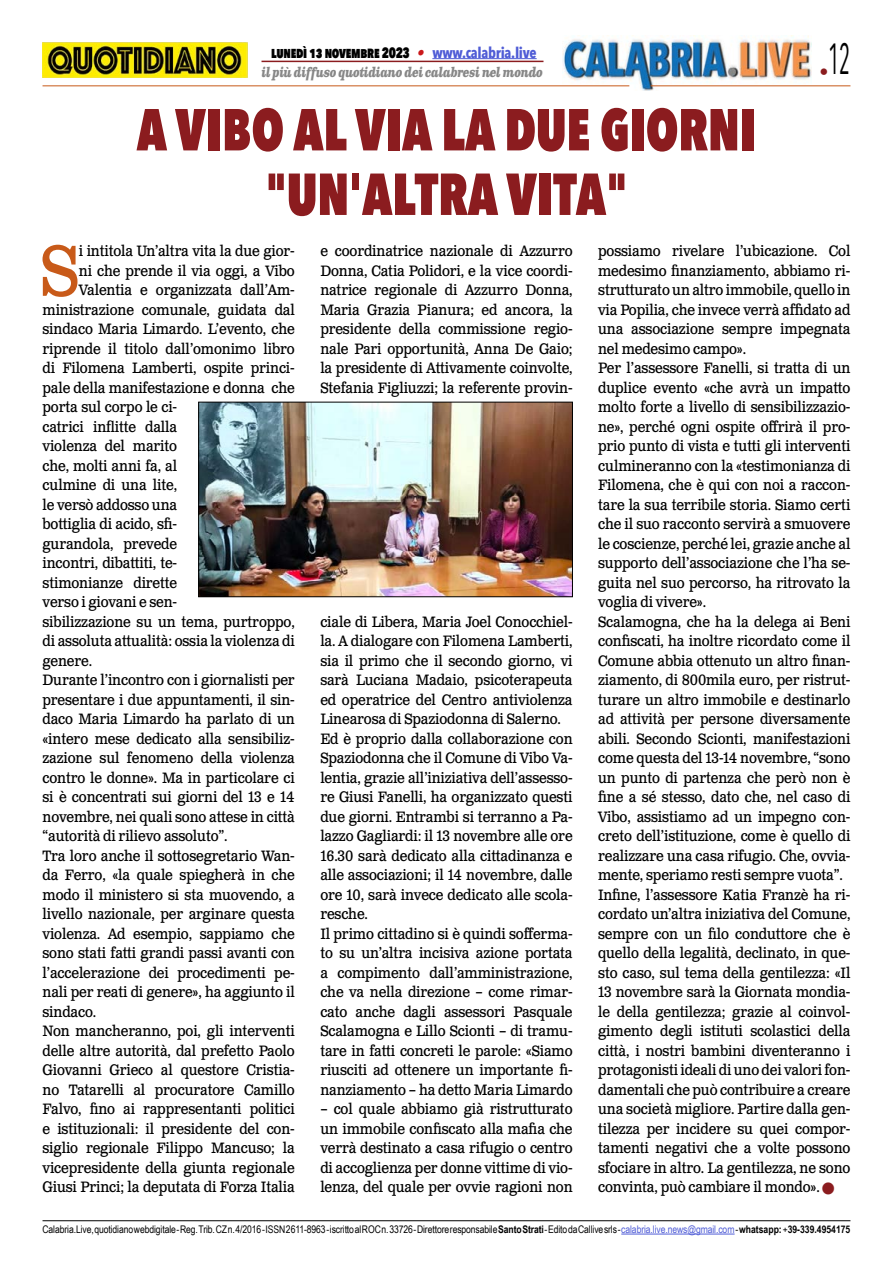
<style>
.page{position:relative;width:893px;height:1263px;background:#fff}
.page>*{position:absolute;margin:0;border:0;box-sizing:border-box;transform-origin:0 0}
.t1{font:71.25px "Clarendon Text Pro";color:#c85a19;scale:.9 1}
.t2{font:800 58.5px/64.5px "Avenir Next Condensed";color:#8b1c1f;text-align:center;scale:.87 1}
.t3{font:43.5px "Avenir Next Condensed";color:#000;scale:.55 1}
.t4{font:15px/19.5px "Clarendon Text Pro";letter-spacing:-.01em;color:#000;text-align:justify;scale:.9 1}
.t5{font:800 15px "Avenir Next Condensed";letter-spacing:-.02em;color:#000;scale:.86 1}
.t6{font:italic 700 13.5px "Clarendon Text Pro";letter-spacing:-.05em;color:#878787;scale:.79 1}
.t7{font:10.5px "Arial Narrow";letter-spacing:-.01em;color:#000}
.s1{font-family:"Clarendon Text Pro";font-weight:700;font-style:italic;color:#ca181a}
.s2{font-weight:700;color:#4f5cd6}
.s3{color:#8b1c1f}
.s4{font-weight:700}
.s5{color:#4f5cd6}
</style>
<div class="page">
<img style="left:563px;top:36px;width:248px;height:54px">
<hr style="left:43px;top:85px;width:586px;height:1px;background:#c85a19">
<hr style="left:651px;top:85px;width:199px;height:1px;background:#c85a19">
<hr style="left:432px;top:58px;width:105px;height:1px;background:#4f5cd6">
<hr style="left:261px;top:61px;width:282px;height:1px;background:#8b1c1f">
<img style="left:43px;top:43px;width:204px;height:34px">
<img style="left:200px;top:404px;width:371px;height:191px">
<div style="left:198px;top:402px;width:375px;height:195px;border:1px solid #000"></div>
<hr style="left:43px;top:1220px;width:807px;height:1px;background:#000">
<hr style="left:621px;top:1234px;width:114px;height:1px;background:#4f5cd6">
<p class="t5" style="left:271px;top:43px;width:310px">lunedì 13 novembre 2023 <span class="s1">•</span> <span class="s2">www.calabria.live</span></p>
<p class="t6" style="left:261px;top:64px;width:358px">il più diffuso quotidiano dei calabresi nel mondo</p>
<h2 class="t2" style="left:137px;top:97px;width:714px">A VIBO AL VIA LA DUE GIORNI "UN'ALTRA VITA"</h2>
<h3 class="t3" style="left:820px;top:21px;width:58px"><sub>•</sub>12</h3>
<h1 class="t1" style="left:40px;top:227px;width:45px">S</h1>
<p class="t4" style="left:79px;top:242px;width:241px">i intitola Un’altra vita la due gior-</p>
<p class="t4" style="left:598px;top:242px;width:282px;text-align:left">possiamo rivelare l’ubicazione. Col medesimo finanziamento, abbiamo ri&shy;strutturato un altro immobile, quello in via Popilia, che invece verrà affidato ad una associazione sempre impegnata nel medesimo campo».<br>Per l’assessore Fanelli, si tratta di un duplice evento «che avrà un impatto molto forte a livello di sensibilizzazio&shy;ne», perché ogni ospite offrirà il pro&shy;prio punto di vista e tutti gli interventi culmineranno con la «testimonianza di Filomena, che è qui con noi a raccon&shy;tare la sua terribile storia. Siamo certi che il suo racconto servirà a smuovere le coscienze, perché lei, grazie anche al supporto dell’associazione che l’ha se&shy;guita nel suo percorso, ha ritrovato la voglia di vivere».<br>Scalamogna, che ha la delega ai Beni confiscati, ha inoltre ricordato come il Comune abbia ottenuto un altro finan&shy;ziamento, di 800mila euro, per ristrut&shy;turare un altro immobile e destinarlo ad attività per persone diversamente abili. Secondo Scionti, manifestazioni come questa del 13-14 novembre, “sono un punto di partenza che però non è fine a sé stesso, dato che, nel caso di Vibo, assistiamo ad un impegno con&shy;creto dell’istituzione, come è quello di realizzare una casa rifugio. Che, ovvia&shy;mente, speriamo resti sempre vuota”.<br>Infine, l’assessore Katia Franzè ha ri&shy;cordato un’altra iniziativa del Comune, sempre con un filo conduttore che è quello della legalità, declinato, in que&shy;sto caso, sul tema della gentilezza: «Il 13 novembre sarà la Giornata mondia&shy;le della gentilezza; grazie al coinvol&shy;gimento degli istituti scolastici della città, i nostri bambini diventeranno i protagonisti ideali di uno dei valori fon&shy;damentali che può contribuire a creare una società migliore. Partire dalla gen&shy;tilezza per incidere su quei compor&shy;tamenti negativi che a volte possono sfociare in altro. La gentilezza, ne sono convinta, può cambiare il mondo». <span class="s3">■</span></p>
<p class="t7" style="left:43px;top:1221px;width:809px">Calabria.Live, quotidiano webdigitale - Reg. Trib. CZ n. 4/2016 - ISSN 2611-8963 - iscritto al ROC n. 33726 - Direttore responsabile <span class="s4">Santo Strati</span> - Edito da Callive srls - <span class="s5">calabria.live.news@gmail.com</span> - <span class="s4">whatsapp:</span> +<span class="s4">39-339.4954175</span></p>
<p class="t4" style="left:320px;top:242px;width:282px">e coordinatrice nazionale di Azzurro Donna, Catia Polidori, e la vice coordi&shy;natrice regionale di Azzurro Donna, Maria Grazia Pianura; ed ancora, la presidente della commissione regio&shy;nale Pari opportunità, Anna De Gaio; la presidente di Attivamente coinvolte, Stefania Figliuzzi; la referente provin-</p>
<p class="t4" style="left:79px;top:261px;width:241px">ni che prende il via oggi, a Vibo</p>
<p class="t4" style="left:79px;top:281px;width:241px">Valentia e organizzata dall’Am-</p>
<p class="t4" style="left:43px;top:300px;width:282px">ministrazione comunale, guidata dal</p>
<p class="t4" style="left:43px;top:320px;width:282px">sindaco Maria Limardo. L’evento, che</p>
<p class="t4" style="left:43px;top:339px;width:282px">riprende il titolo dall’omonimo libro</p>
<p class="t4" style="left:43px;top:359px;width:282px">di Filomena Lamberti, ospite princi-</p>
<p class="t4" style="left:43px;top:378px;width:282px">pale della manifestazione e donna che</p>
<p class="t4" style="left:43px;top:398px;width:151px">porta sul corpo le ci-</p>
<p class="t4" style="left:43px;top:417px;width:151px">catrici inflitte dalla</p>
<p class="t4" style="left:43px;top:437px;width:151px">violenza del marito</p>
<p class="t4" style="left:43px;top:456px;width:151px">che, molti anni fa, al</p>
<p class="t4" style="left:43px;top:476px;width:151px">culmine di una lite,</p>
<p class="t4" style="left:43px;top:495px;width:151px">le versò addosso una</p>
<p class="t4" style="left:43px;top:515px;width:151px">bottiglia di acido, sfi-</p>
<p class="t4" style="left:43px;top:534px;width:151px">gurandola, prevede</p>
<p class="t4" style="left:43px;top:554px;width:151px">incontri, dibattiti, te-</p>
<p class="t4" style="left:43px;top:573px;width:151px">stimonianze dirette</p>
<p class="t4" style="left:43px;top:593px;width:151px">verso i giovani e sen-</p>
<p class="t4" style="left:43px;top:612px;width:282px">sibilizzazione su un tema, purtroppo,</p>
<p class="t4" style="left:43px;top:632px;width:282px">di assoluta attualità: ossia la violenza di</p>
<p class="t4" style="left:43px;top:651px;width:57px">genere.</p>
<p class="t4" style="left:43px;top:671px;width:282px">Durante l’incontro con i giornalisti per</p>
<p class="t4" style="left:43px;top:690px;width:282px">presentare i due appuntamenti, il sin-</p>
<p class="t4" style="left:43px;top:710px;width:282px">daco Maria Limardo ha parlato di un</p>
<p class="t4" style="left:43px;top:729px;width:282px">«intero mese dedicato alla sensibiliz-</p>
<p class="t4" style="left:43px;top:749px;width:282px">zazione sul fenomeno della violenza</p>
<p class="t4" style="left:43px;top:768px;width:282px">contro le donne». Ma in particolare ci</p>
<p class="t4" style="left:43px;top:788px;width:282px">si è concentrati sui giorni del 13 e 14</p>
<p class="t4" style="left:43px;top:807px;width:282px">novembre, nei quali sono attese in città</p>
<p class="t4" style="left:43px;top:827px;width:207px">“autorità di rilievo assoluto”.</p>
<p class="t4" style="left:43px;top:846px;width:282px">Tra loro anche il sottosegretario Wan-</p>
<p class="t4" style="left:43px;top:866px;width:282px">da Ferro, «la quale spiegherà in che</p>
<p class="t4" style="left:43px;top:885px;width:282px">modo il ministero si sta muovendo, a</p>
<p class="t4" style="left:43px;top:905px;width:282px">livello nazionale, per arginare questa</p>
<p class="t4" style="left:43px;top:924px;width:282px">violenza. Ad esempio, sappiamo che</p>
<p class="t4" style="left:43px;top:944px;width:282px">sono stati fatti grandi passi avanti con</p>
<p class="t4" style="left:43px;top:963px;width:282px">l’accelerazione dei procedimenti pe-</p>
<p class="t4" style="left:43px;top:983px;width:282px">nali per reati di genere», ha aggiunto il</p>
<p class="t4" style="left:43px;top:1002px;width:61px">sindaco.</p>
<p class="t4" style="left:43px;top:1022px;width:282px">Non mancheranno, poi, gli interventi</p>
<p class="t4" style="left:43px;top:1041px;width:282px">delle altre autorità, dal prefetto Paolo</p>
<p class="t4" style="left:43px;top:1061px;width:282px">Giovanni Grieco al questore Cristia-</p>
<p class="t4" style="left:43px;top:1080px;width:282px">no Tatarelli al procuratore Camillo</p>
<p class="t4" style="left:43px;top:1100px;width:282px">Falvo, fino ai rappresentanti politici</p>
<p class="t4" style="left:43px;top:1119px;width:282px">e istituzionali: il presidente del con-</p>
<p class="t4" style="left:43px;top:1139px;width:282px">siglio regionale Filippo Mancuso; la</p>
<p class="t4" style="left:43px;top:1158px;width:282px">vicepresidente della giunta regionale</p>
<p class="t4" style="left:43px;top:1178px;width:282px">Giusi Princi; la deputata di Forza Italia</p>
<p class="t4" style="left:320px;top:612px;width:282px;text-align:left">ciale di Libera, Maria Joel Conocchiel&shy;la. A dialogare con Filomena Lamberti, sia il primo che il secondo giorno, vi sarà Luciana Madaio, psicoterapeuta ed operatrice del Centro antiviolenza Linearosa di Spaziodonna di Salerno.<br>Ed è proprio dalla collaborazione con Spaziodonna che il Comune di Vibo Va&shy;lentia, grazie all’iniziativa dell’assesso&shy;re Giusi Fanelli, ha organizzato questi due giorni. Entrambi si terranno a Pa&shy;lazzo Gagliardi: il 13 novembre alle ore 16.30 sarà dedicato alla cittadinanza e alle associazioni; il 14 novembre, dalle ore 10, sarà invece dedicato alle scola&shy;resche.<br>Il primo cittadino si è quindi sofferma&shy;to su un’altra incisiva azione portata a compimento dall’amministrazione, che va nella direzione – come rimar&shy;cato anche dagli assessori Pasquale Scalamogna e Lillo Scionti – di tramu&shy;tare in fatti concreti le parole: «Siamo riusciti ad ottenere un importante fi&shy;nanziamento – ha detto Maria Limardo</p>
<p class="t4" style="left:320px;top:1100px;width:282px">– col quale abbiamo già ristrutturato un immobile confiscato alla mafia che verrà destinato a casa rifugio o centro di accoglienza per donne vittime di vio&shy;lenza, del quale per ovvie ragioni non</p>
</div>
